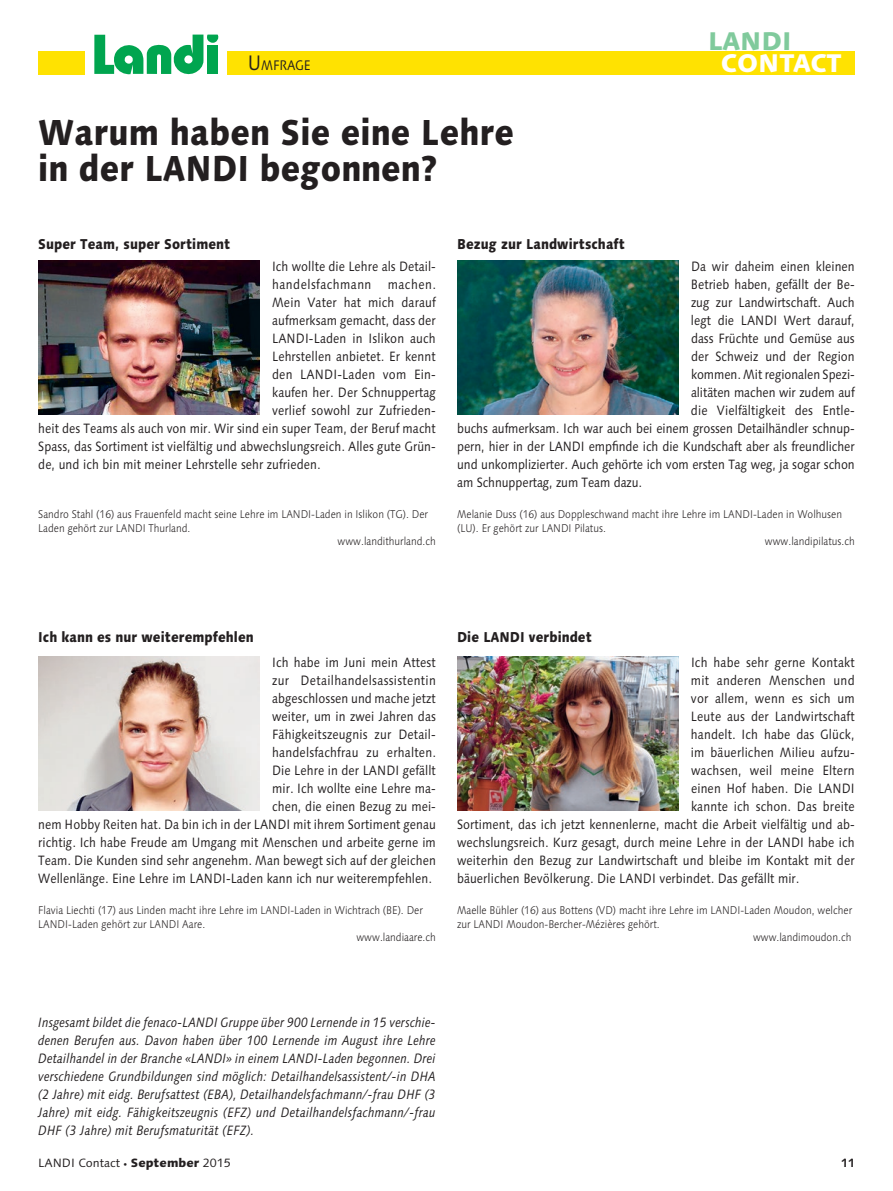
<style>
.page{position:relative;width:893px;height:1191px;background:#fff}
.page>*{position:absolute;margin:0;border:0;box-sizing:border-box;transform-origin:0 0}
.t1{font:800 36px/36px "Linotype Syntax";letter-spacing:.005em;color:#231f20;scale:.88 1}
.t2{font:800 25.5px "Linotype Syntax";letter-spacing:-.01em;color:#fff}
.t3{font:800 25.5px "Linotype Syntax";color:#80ca9c}
.t4{font:800 14.25px "Linotype Syntax";letter-spacing:.005em;color:#231f20;scale:.88 1}
.t5{font:13.8px "Linotype Syntax Regular SC660";color:#231f20;scale:.88 1}
.t6{font:13.5px "Linotype Syntax";letter-spacing:.005em;color:#231f20;scale:.88 1}
.t7{font:italic 13.5px/18px "Linotype Syntax";letter-spacing:.005em;color:#231f20;text-align:justify;scale:.88 1}
.t8{font:13.5px "Linotype Syntax";letter-spacing:.025em;color:#231f20;scale:.88 1}
.t9{font:13.5px "Linotype Syntax";letter-spacing:.04em;color:#231f20;scale:.88 1}
.t10{font:12px "Linotype Syntax";color:#231f20}
.t11{font:700 12px "Linotype Syntax";color:#231f20}
.t12{font:300 11.25px "Linotype Syntax";color:#231f20;scale:.88 1}
.s1{font-size:21px}
.s2{font-size:7.5px}
.s3{font-weight:800}
</style>
<div class="page">
<div style="left:38px;top:51px;width:817px;height:23px;background:#ffe201"></div>
<div style="left:85px;top:29px;width:141px;height:51px;background:#fff"></div>
<svg style="left:94px;top:35px;width:124px;height:39px"></svg>
<img style="left:38px;top:261px;width:221px;height:154px">
<img style="left:38px;top:657px;width:221px;height:154px">
<img style="left:457px;top:657px;width:221px;height:154px">
<img style="left:457px;top:261px;width:221px;height:154px">
<p class="t5" style="left:248px;top:57px;width:73px"><span class="s1">U</span> MFRAGE</p>
<h1 class="t1" style="left:38px;top:113px;width:542px">Warum haben Sie eine Lehre in der LANDI begonnen?</h1>
<p class="t4" style="left:38px;top:235px;width:220px">Super Team, super Sortiment</p>
<p class="t4" style="left:457px;top:235px;width:192px">Bezug zur Landwirtschaft</p>
<h2 class="t3" style="left:708px;top:25px;width:85px">LANDI</h2>
<h2 class="t2" style="left:721px;top:47px;width:123px">CONTACT</h2>
<p class="t6" style="left:272px;top:258px;width:188px">Ich wollte die Lehre als Detail-</p>
<p class="t9" style="left:272px;top:276px;width:188px">handelsfachmann machen.</p>
<p class="t6" style="left:272px;top:294px;width:188px">Mein Vater hat mich darauf</p>
<p class="t6" style="left:272px;top:312px;width:188px">aufmerksam gemacht, dass der</p>
<p class="t6" style="left:272px;top:330px;width:188px">LANDI-Laden in Islikon auch</p>
<p class="t6" style="left:272px;top:348px;width:188px">Lehrstellen anbietet. Er kennt</p>
<p class="t6" style="left:272px;top:366px;width:188px">den LANDI-Laden vom Ein-</p>
<p class="t6" style="left:272px;top:384px;width:188px">kaufen her. Der Schnuppertag</p>
<p class="t6" style="left:272px;top:402px;width:188px">verlief sowohl zur Zufrieden-</p>
<p class="t6" style="left:38px;top:420px;width:453px">heit des Teams als auch von mir. Wir sind ein super Team, der Beruf macht</p>
<p class="t6" style="left:38px;top:438px;width:453px">Spass, das Sortiment ist vielfältig und abwechslungsreich. Alles gute Grün-</p>
<p class="t6" style="left:38px;top:456px;width:322px">de, und ich bin mit meiner Lehrstelle sehr zufrieden.</p>
<p class="t12" style="left:38px;top:508px;width:445px">Sandro Stahl (16) aus Frauenfeld macht seine Lehre im LANDI-Laden in Islikon (TG). Der</p>
<p class="t12" style="left:38px;top:521px;width:174px">Laden gehört zur LANDI Thurland.</p>
<p class="t12" style="left:338px;top:535px;width:113px">www.landithurland.ch</p>
<p class="t6" style="left:691px;top:258px;width:188px">Da wir daheim einen kleinen</p>
<p class="t6" style="left:691px;top:276px;width:188px">Betrieb haben, gefällt der Be-</p>
<p class="t6" style="left:691px;top:294px;width:188px">zug zur Landwirtschaft. Auch</p>
<p class="t6" style="left:691px;top:312px;width:188px">legt die LANDI Wert darauf,</p>
<p class="t6" style="left:691px;top:330px;width:188px">dass Früchte und Gemüse aus</p>
<p class="t6" style="left:691px;top:348px;width:188px">der Schweiz und der Region</p>
<p class="t6" style="left:691px;top:366px;width:187px">kommen. Mit regionalen Spezi-</p>
<p class="t6" style="left:691px;top:384px;width:188px">alitäten machen wir zudem auf</p>
<p class="t6" style="left:691px;top:402px;width:188px">die Vielfältigkeit des Entle-</p>
<p class="t6" style="left:457px;top:420px;width:453px">buchs aufmerksam. Ich war auch bei einem grossen Detailhändler schnup-</p>
<p class="t6" style="left:457px;top:438px;width:453px">pern, hier in der LANDI empfinde ich die Kundschaft aber als freundlicher</p>
<p class="t6" style="left:457px;top:456px;width:453px">und unkomplizierter. Auch gehörte ich vom ersten Tag weg, ja sogar schon</p>
<p class="t6" style="left:457px;top:474px;width:212px">am Schnuppertag, zum Team dazu.</p>
<p class="t12" style="left:457px;top:508px;width:439px">Melanie Duss (16) aus Doppleschwand macht ihre Lehre im LANDI-Laden in Wolhusen</p>
<p class="t12" style="left:457px;top:521px;width:171px">(LU). Er gehört zur LANDI Pilatus.</p>
<p class="t12" style="left:765px;top:535px;width:104px">www.landipilatus.ch</p>
<p class="t4" style="left:38px;top:628px;width:246px">Ich kann es nur weiterempfehlen</p>
<p class="t4" style="left:457px;top:628px;width:155px">Die LANDI verbindet</p>
<p class="t6" style="left:272px;top:654px;width:187px">Ich habe im Juni mein Attest</p>
<p class="t8" style="left:272px;top:672px;width:188px">zur Detailhandelsassistentin</p>
<p class="t6" style="left:272px;top:690px;width:188px">abgeschlossen und mache jetzt</p>
<p class="t6" style="left:272px;top:708px;width:188px">weiter, um in zwei Jahren das</p>
<p class="t6" style="left:272px;top:726px;width:188px">Fähigkeitszeugnis zur Detail-</p>
<p class="t6" style="left:272px;top:744px;width:188px">handelsfachfrau zu erhalten.</p>
<p class="t6" style="left:272px;top:762px;width:188px">Die Lehre in der LANDI gefällt</p>
<p class="t6" style="left:272px;top:780px;width:188px">mir. Ich wollte eine Lehre ma-</p>
<p class="t6" style="left:272px;top:798px;width:188px">chen, die einen Bezug zu mei-</p>
<p class="t6" style="left:38px;top:816px;width:453px">nem Hobby Reiten hat. Da bin ich in der LANDI mit ihrem Sortiment genau</p>
<p class="t6" style="left:38px;top:834px;width:453px">richtig. Ich habe Freude am Umgang mit Menschen und arbeite gerne im</p>
<p class="t6" style="left:38px;top:852px;width:453px">Team. Die Kunden sind sehr angenehm. Man bewegt sich auf der gleichen</p>
<p class="t6" style="left:38px;top:870px;width:449px">Wellenlänge. Eine Lehre im LANDI-Laden kann ich nur weiterempfehlen.</p>
<p class="t12" style="left:38px;top:904px;width:439px">Flavia Liechti (17) aus Linden macht ihre Lehre im LANDI-Laden in Wichtrach (BE). Der</p>
<p class="t12" style="left:38px;top:917px;width:191px">LANDI-Laden gehört zur LANDI Aare.</p>
<p class="t12" style="left:356px;top:931px;width:92px">www.landiaare.ch</p>
<p class="t6" style="left:691px;top:654px;width:188px">Ich habe sehr gerne Kontakt</p>
<p class="t6" style="left:691px;top:672px;width:188px">mit anderen Menschen und</p>
<p class="t6" style="left:691px;top:690px;width:188px">vor allem, wenn es sich um</p>
<p class="t6" style="left:691px;top:708px;width:187px">Leute aus der Landwirtschaft</p>
<p class="t6" style="left:691px;top:726px;width:188px">handelt. Ich habe das Glück,</p>
<p class="t6" style="left:691px;top:744px;width:188px">im bäuerlichen Milieu aufzu-</p>
<p class="t6" style="left:691px;top:762px;width:188px">wachsen, weil meine Eltern</p>
<p class="t6" style="left:691px;top:780px;width:188px">einen Hof haben. Die LANDI</p>
<p class="t6" style="left:691px;top:798px;width:188px">kannte ich schon. Das breite</p>
<p class="t6" style="left:457px;top:816px;width:453px">Sortiment, das ich jetzt kennenlerne, macht die Arbeit vielfältig und ab-</p>
<p class="t6" style="left:457px;top:834px;width:453px">wechslungsreich. Kurz gesagt, durch meine Lehre in der LANDI habe ich</p>
<p class="t6" style="left:457px;top:852px;width:453px">weiterhin den Bezug zur Landwirtschaft und bleibe im Kontakt mit der</p>
<p class="t6" style="left:457px;top:870px;width:390px">bäuerlichen Bevölkerung. Die LANDI verbindet. Das gefällt mir.</p>
<p class="t12" style="left:457px;top:904px;width:450px">Maelle Bühler (16) aus Bottens (VD) macht ihre Lehre im LANDI-Laden Moudon, welcher</p>
<p class="t12" style="left:457px;top:917px;width:232px">zur LANDI Moudon-Bercher-Mézières gehört.</p>
<p class="t12" style="left:753px;top:931px;width:113px">www.landimoudon.ch</p>
<p class="t7" style="left:38px;top:1013px;width:453px">Insgesamt bildet die fenaco-LANDI Gruppe über 900 Lernende in 15 verschie&shy;denen Berufen aus. Davon haben über 100 Lernende im August ihre Lehre Detailhandel in der Branche «LANDI» in einem LANDI-Laden begonnen. Drei verschiedene Grundbildungen sind möglich: Detailhandelsassistent/-in DHA (2 Jahre) mit eidg. Berufsattest (EBA), Detailhandelsfachmann/-frau DHF (3<br>Jahre) mit eidg. Fähigkeitszeugnis (EFZ) und Detailhandelsfachmann/-frau DHF (3 Jahre) mit Berufsmaturität (EFZ).</p>
<p class="t10" style="left:38px;top:1155px;width:194px">LANDI Contact <span class="s2">•</span> <span class="s3">September</span> 2015</p>
<p class="t11" style="left:841px;top:1154px;width:15px">11</p>
</div>
